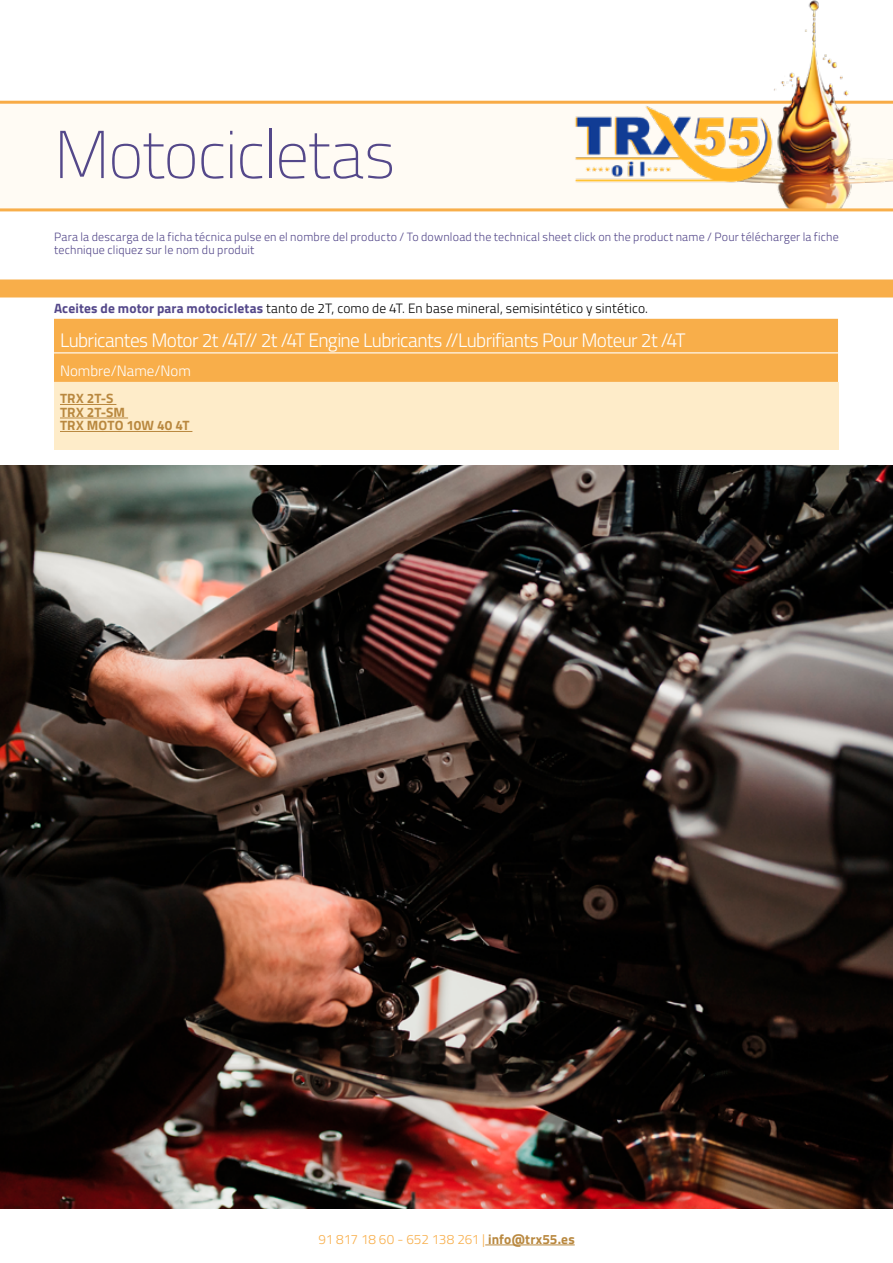
<style>
.page{position:relative;width:893px;height:1263px;background:#fff}
.page>*{position:absolute;margin:0;border:0;box-sizing:border-box;transform-origin:0 0}
.t1{font:200 67.5px "Titillium Web";letter-spacing:-.025em;color:#54488a}
.t2{font:300 19.5px "Titillium Web";letter-spacing:-.035em;color:#fff}
.t3{font:300 15px "Titillium Web";letter-spacing:-.005em;color:#fff}
.t4{font:300 13.5px "Titillium Web";letter-spacing:.01em;color:#000}
.t5{font:300 13.5px "Titillium Web";letter-spacing:-.005em;color:#f8ae4a}
.t6{font:700 13.5px/13.5px "Titillium Web";letter-spacing:.015em;color:#b9883f}
.t7{font:300 12px/13.5px "Titillium Web";letter-spacing:.015em;color:#54488a}
.s1{font-weight:700;color:#54488a}
.s2{font-weight:700;color:#b9883f}
</style>
<div class="page">
<hr style="left:485px;top:1245px;width:90px;height:1px;background:#b9883f">
<hr style="left:0;top:101px;width:893px;height:3px;background:#f8ae4a">
<div style="left:0;top:279px;width:893px;height:18px;background:#f8ae4a"></div>
<div style="left:0;top:102px;width:893px;height:107px;background:#fffbf4"></div>
<img style="left:737px;top:0;width:156px;height:208px">
<div style="left:54px;top:319px;width:784px;height:63px;background:#f8ae4a"></div>
<div style="left:54px;top:382px;width:784px;height:68px;background:#feecc9"></div>
<hr style="left:54px;top:352px;width:784px;height:1px;background:#fff">
<hr style="left:60px;top:404px;width:56px;height:1px;background:#b9883f">
<hr style="left:60px;top:418px;width:68px;height:1px;background:#b9883f">
<hr style="left:60px;top:431px;width:132px;height:1px;background:#b9883f">
<img style="left:0;top:466px;width:893px;height:743px">
<img style="left:575px;top:104px;width:203px;height:84px">
<hr style="left:0;top:208px;width:893px;height:3px;background:#f8ae4a">
<h1 class="t1" style="left:54px;top:106px;width:343px">Motocicletas</h1>
<p class="t7" style="left:54px;top:229px;width:786px">Para la descarga de la ficha técnica pulse en el nombre del producto / To download the technical sheet click on the product name / Pour télécharger la fiche technique cliquez sur le nom du produit</p>
<p class="t4" style="left:54px;top:298px;width:595px"><span class="s1">Aceites de motor para motocicletas</span> tanto de 2T, como de 4T. En base mineral, semisintético y sintético.</p>
<h2 class="t2" style="left:60px;top:326px;width:627px">Lubricantes Motor 2t /4T// 2t /4T Engine Lubricants //Lubrifiants Pour Moteur 2t /4T</h2>
<p class="t3" style="left:60px;top:360px;width:132px">Nombre/Name/Nom</p>
<p class="t6" style="left:60px;top:391px;width:131px">TRX 2T-S<br>TRX 2T-SM<br>TRX MOTO 10W 40 4T</p>
<p class="t5" style="left:318px;top:1229px;width:258px">91 817 18 60 - 652 138 261 | <span class="s2">info@trx55.es</span></p>
</div>
